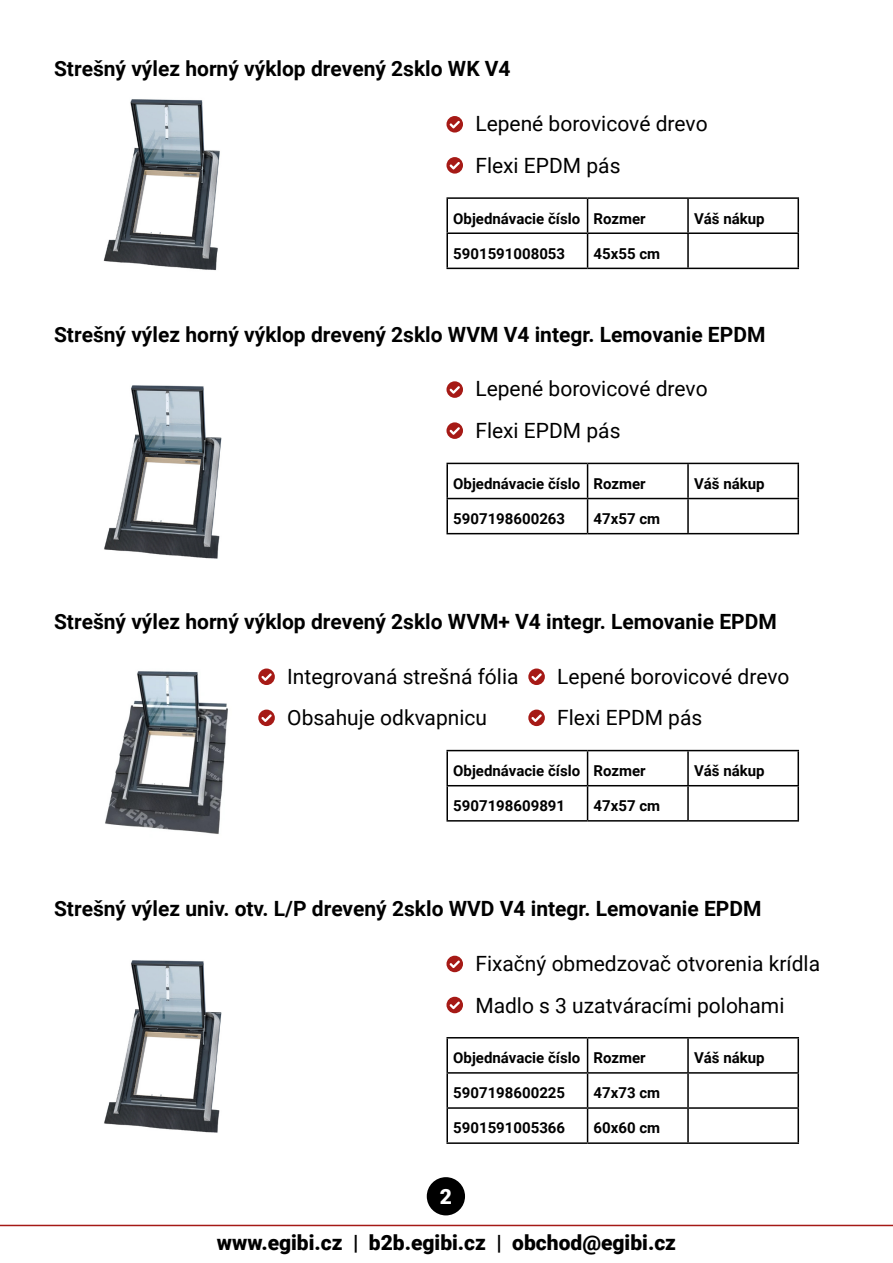
<style>
.page{position:relative;width:893px;height:1263px;background:#fff}
.page>*{position:absolute;margin:0;border:0;box-sizing:border-box;transform-origin:0 0}
.t1{font:700 21px "Roboto";color:#000}
.t2{font:21px/41.7px "Roboto";color:#000}
.t3{font:900 21px "Roboto";color:#000}
.t4{font:900 21px "Roboto";color:#fff}
.t5{font:700 15px "Roboto";color:#000}
</style>
<div class="page">
<img style="left:103px;top:99px;width:117px;height:172px">
<svg style="left:446px;top:116px;width:17px;height:17px"></svg>
<hr style="left:446px;top:197px;width:142px;height:2px;background:#000">
<hr style="left:446px;top:199px;width:2px;height:33px;background:#000">
<hr style="left:588px;top:197px;width:100px;height:2px;background:#000">
<hr style="left:587px;top:199px;width:1px;height:33px;background:#000">
<hr style="left:688px;top:197px;width:111px;height:2px;background:#000">
<hr style="left:687px;top:199px;width:2px;height:33px;background:#000">
<hr style="left:797px;top:199px;width:2px;height:33px;background:#000">
<hr style="left:446px;top:232px;width:142px;height:2px;background:#000">
<hr style="left:446px;top:234px;width:2px;height:34px;background:#000">
<hr style="left:588px;top:232px;width:100px;height:2px;background:#000">
<hr style="left:587px;top:234px;width:1px;height:34px;background:#000">
<hr style="left:688px;top:232px;width:111px;height:2px;background:#000">
<hr style="left:687px;top:234px;width:2px;height:34px;background:#000">
<hr style="left:797px;top:234px;width:2px;height:34px;background:#000">
<hr style="left:446px;top:268px;width:142px;height:1px;background:#000">
<hr style="left:588px;top:268px;width:100px;height:1px;background:#000">
<hr style="left:688px;top:268px;width:111px;height:1px;background:#000">
<img style="left:104px;top:385px;width:118px;height:174px">
<div style="left:427px;top:1177px;width:38px;height:38px;background:#000;border-radius:50%"></div>
<svg style="left:446px;top:157px;width:17px;height:17px"></svg>
<svg style="left:446px;top:381px;width:17px;height:17px"></svg>
<hr style="left:446px;top:463px;width:142px;height:1px;background:#000">
<hr style="left:446px;top:464px;width:2px;height:34px;background:#000">
<hr style="left:588px;top:463px;width:100px;height:1px;background:#000">
<hr style="left:587px;top:464px;width:1px;height:34px;background:#000">
<hr style="left:688px;top:463px;width:111px;height:1px;background:#000">
<hr style="left:687px;top:464px;width:2px;height:34px;background:#000">
<hr style="left:797px;top:464px;width:2px;height:34px;background:#000">
<hr style="left:446px;top:498px;width:142px;height:1px;background:#000">
<hr style="left:446px;top:499px;width:2px;height:34px;background:#000">
<hr style="left:588px;top:498px;width:100px;height:1px;background:#000">
<hr style="left:587px;top:499px;width:1px;height:34px;background:#000">
<hr style="left:688px;top:498px;width:111px;height:1px;background:#000">
<hr style="left:687px;top:499px;width:2px;height:34px;background:#000">
<hr style="left:797px;top:499px;width:2px;height:34px;background:#000">
<hr style="left:446px;top:533px;width:142px;height:1px;background:#000">
<hr style="left:588px;top:533px;width:100px;height:1px;background:#000">
<hr style="left:688px;top:533px;width:111px;height:1px;background:#000">
<svg style="left:446px;top:422px;width:17px;height:17px"></svg>
<img style="left:105px;top:671px;width:123px;height:163px">
<svg style="left:528px;top:668px;width:17px;height:17px"></svg>
<hr style="left:446px;top:750px;width:142px;height:1px;background:#000">
<hr style="left:446px;top:751px;width:2px;height:34px;background:#000">
<hr style="left:588px;top:750px;width:100px;height:1px;background:#000">
<hr style="left:587px;top:751px;width:1px;height:34px;background:#000">
<hr style="left:688px;top:750px;width:111px;height:1px;background:#000">
<hr style="left:687px;top:751px;width:2px;height:34px;background:#000">
<hr style="left:797px;top:751px;width:2px;height:34px;background:#000">
<hr style="left:446px;top:785px;width:142px;height:1px;background:#000">
<hr style="left:446px;top:786px;width:2px;height:34px;background:#000">
<hr style="left:588px;top:785px;width:100px;height:1px;background:#000">
<hr style="left:587px;top:786px;width:1px;height:34px;background:#000">
<hr style="left:688px;top:785px;width:111px;height:1px;background:#000">
<hr style="left:687px;top:786px;width:2px;height:34px;background:#000">
<hr style="left:797px;top:786px;width:2px;height:34px;background:#000">
<hr style="left:446px;top:820px;width:142px;height:1px;background:#000">
<hr style="left:588px;top:820px;width:100px;height:1px;background:#000">
<hr style="left:688px;top:820px;width:111px;height:1px;background:#000">
<svg style="left:528px;top:709px;width:17px;height:17px"></svg>
<svg style="left:258px;top:668px;width:17px;height:17px"></svg>
<svg style="left:258px;top:709px;width:17px;height:17px"></svg>
<img style="left:104px;top:960px;width:118px;height:173px">
<svg style="left:446px;top:956px;width:17px;height:16px"></svg>
<hr style="left:446px;top:1037px;width:142px;height:1px;background:#000">
<hr style="left:446px;top:1038px;width:2px;height:34px;background:#000">
<hr style="left:588px;top:1037px;width:100px;height:1px;background:#000">
<hr style="left:587px;top:1038px;width:1px;height:34px;background:#000">
<hr style="left:688px;top:1037px;width:111px;height:1px;background:#000">
<hr style="left:687px;top:1038px;width:2px;height:34px;background:#000">
<hr style="left:797px;top:1038px;width:2px;height:34px;background:#000">
<hr style="left:446px;top:1072px;width:142px;height:2px;background:#000">
<hr style="left:446px;top:1074px;width:2px;height:33px;background:#000">
<hr style="left:588px;top:1072px;width:100px;height:2px;background:#000">
<hr style="left:587px;top:1074px;width:1px;height:33px;background:#000">
<hr style="left:688px;top:1072px;width:111px;height:2px;background:#000">
<hr style="left:687px;top:1074px;width:2px;height:33px;background:#000">
<hr style="left:797px;top:1074px;width:2px;height:33px;background:#000">
<hr style="left:446px;top:1107px;width:142px;height:2px;background:#000">
<hr style="left:446px;top:1109px;width:2px;height:33px;background:#000">
<hr style="left:588px;top:1107px;width:100px;height:2px;background:#000">
<hr style="left:587px;top:1109px;width:1px;height:33px;background:#000">
<hr style="left:688px;top:1107px;width:111px;height:2px;background:#000">
<hr style="left:687px;top:1109px;width:2px;height:33px;background:#000">
<hr style="left:797px;top:1109px;width:2px;height:33px;background:#000">
<hr style="left:446px;top:1142px;width:142px;height:2px;background:#000">
<hr style="left:588px;top:1142px;width:100px;height:2px;background:#000">
<hr style="left:688px;top:1142px;width:111px;height:2px;background:#000">
<svg style="left:446px;top:997px;width:17px;height:16px"></svg>
<hr style="left:0;top:1225px;width:893px;height:1px;background:#a51a16">
<h1 class="t1" style="left:54px;top:54px;width:458px">Strešný výlez horný výklop drevený 2sklo WK V4</h1>
<h1 class="t2" style="left:475px;top:102px;width:234px">Lepené borovicové drevo<br>Flexi EPDM pás</h1>
<p class="t5" style="left:453px;top:208px;width:194px">Objednávacie číslo Rozmer</p>
<p class="t5" style="left:694px;top:208px;width:72px">Váš nákup</p>
<p class="t5" style="left:453px;top:243px;width:113px">5901591008053</p>
<p class="t5" style="left:594px;top:243px;width:68px">45x55 cm</p>
<h1 class="t1" style="left:54px;top:320px;width:713px">Strešný výlez horný výklop drevený 2sklo WVM V4 integr. Lemovanie EPDM</h1>
<h1 class="t2" style="left:475px;top:367px;width:234px">Lepené borovicové drevo<br>Flexi EPDM pás</h1>
<p class="t5" style="left:453px;top:473px;width:194px">Objednávacie číslo Rozmer</p>
<p class="t5" style="left:694px;top:473px;width:72px">Váš nákup</p>
<p class="t5" style="left:453px;top:508px;width:113px">5907198600263</p>
<p class="t5" style="left:594px;top:508px;width:68px">47x57 cm</p>
<h1 class="t1" style="left:54px;top:607px;width:724px">Strešný výlez horný výklop drevený 2sklo WVM+ V4 integr. Lemovanie EPDM</h1>
<h1 class="t2" style="left:557px;top:654px;width:234px">Lepené borovicové drevo<br>Flexi EPDM pás</h1>
<p class="t5" style="left:453px;top:760px;width:194px">Objednávacie číslo Rozmer</p>
<p class="t5" style="left:694px;top:760px;width:72px">Váš nákup</p>
<p class="t5" style="left:453px;top:795px;width:113px">5907198609891</p>
<p class="t5" style="left:594px;top:795px;width:68px">47x57 cm</p>
<h1 class="t2" style="left:287px;top:654px;width:233px">Integrovaná strešná fólia<br>Obsahuje odkvapnicu</h1>
<h1 class="t1" style="left:54px;top:894px;width:709px">Strešný výlez univ. otv. L/P drevený 2sklo WVD V4 integr. Lemovanie EPDM</h1>
<h1 class="t2" style="left:475px;top:942px;width:346px">Fixačný obmedzovač otvorenia krídla<br>Madlo s 3 uzatváracími polohami</h1>
<p class="t5" style="left:453px;top:1047px;width:194px">Objednávacie číslo Rozmer</p>
<p class="t5" style="left:694px;top:1047px;width:72px">Váš nákup</p>
<p class="t5" style="left:453px;top:1082px;width:113px">5907198600225</p>
<p class="t5" style="left:594px;top:1082px;width:68px">47x73 cm</p>
<p class="t5" style="left:453px;top:1117px;width:113px">5901591005366</p>
<p class="t5" style="left:594px;top:1117px;width:68px">60x60 cm</p>
<h1 class="t4" style="left:440px;top:1182px;width:14px">2</h1>
<h1 class="t3" style="left:217px;top:1228px;width:461px">www.egibi.cz | b2b.egibi.cz | obchod@egibi.cz</h1>
</div>
